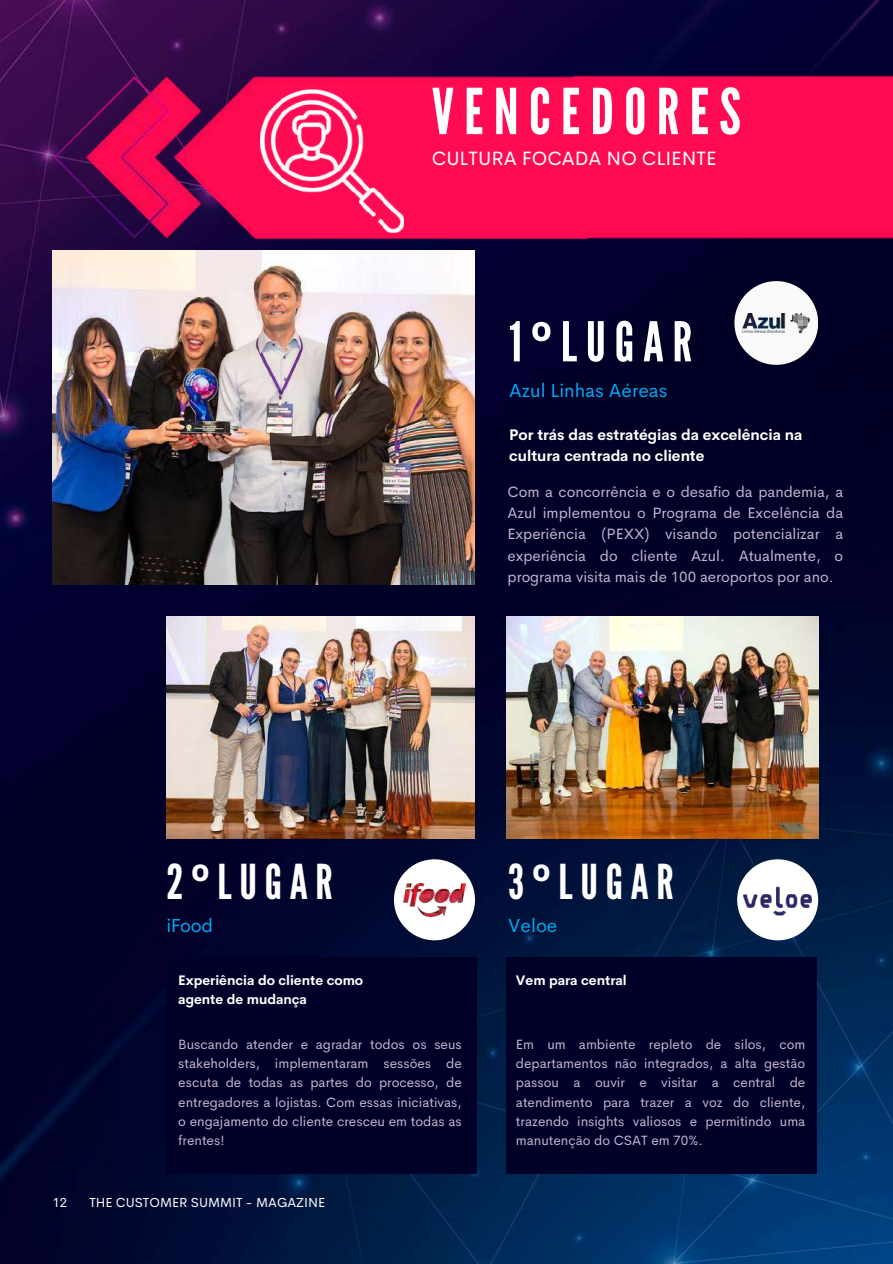
<style>
.page{position:relative;width:893px;height:1264px;background:#fff}
.page>*{position:absolute;margin:0;border:0;box-sizing:border-box;transform-origin:0 0}
.t1{font:63.15px "League Gothic";letter-spacing:.16em;color:#fff}
.t2{font:54.75px "League Gothic";letter-spacing:.16em;color:#fff}
.t3{font:48px "League Gothic";letter-spacing:.16em;color:#fff}
.t4{font:19.35px "Cerebri Sans";color:#fff}
.t5{font:18.9px "Cerebri Sans";color:#06a7f1}
.t6{font:15px/21.5px "Cerebri Sans";color:#c5b6ce;text-align:justify}
.t7{font:700 15px/21.5px "Cerebri Sans";color:#fff}
.t8{font:13.5px/19.2px "Cerebri Sans";color:#c5b6ce;text-align:justify}
.t9{font:700 13.5px/19.2px "Cerebri Sans";color:#fff}
.t10{font:13.2px "Cerebri Sans";color:#fff}
.s1{font-family:"Noto Sans";font-weight:700}
</style>
<div class="page">
<img style="left:0;top:0;width:892px;height:1263px">
<div style="left:506px;top:957px;width:311px;height:217px;background:#000028"></div>
<div style="left:166px;top:957px;width:311px;height:217px;background:#000028"></div>
<img style="left:53px;top:251px;width:421px;height:333px">
<img style="left:506px;top:616px;width:312px;height:222px">
<img style="left:166px;top:616px;width:308px;height:222px">
<img style="left:53px;top:75px;width:534px;height:165px">
<div style="left:575px;top:76px;width:317px;height:164px;background:#ff0b53"></div>
<div style="left:734px;top:281px;width:84px;height:84px;background:#f9f9f9;border-radius:50%"></div>
<div style="left:394px;top:859px;width:81px;height:81px;background:#fff;border-radius:50%"></div>
<div style="left:737px;top:859px;width:81px;height:81px;background:#fff;border-radius:50%"></div>
<img style="left:742px;top:313px;width:68px;height:21px">
<img style="left:403px;top:883px;width:62px;height:33px">
<img style="left:743px;top:886px;width:68px;height:29px">
<img style="left:260px;top:89px;width:143px;height:143px">
<h1 class="t1" style="left:432px;top:75px;width:310px">VENCEDORES</h1>
<h3 class="t4" style="left:432px;top:145px;width:286px">CULTURA FOCADA NO CLIENTE</h3>
<h2 class="t2" style="left:509px;top:310px;width:184px">1<span class="s1">º</span>LUGAR</h2>
<h3 class="t5" style="left:509px;top:378px;width:160px">Azul Linhas Aéreas</h3>
<p class="t7" style="left:509px;top:424px;width:295px">Por trás das estratégias da excelência na cultura centrada no cliente</p>
<h3 class="t3" style="left:166px;top:853px;width:168px">2<span class="s1">º</span>LUGAR</h3>
<h3 class="t5" style="left:166px;top:913px;width:48px">iFood</h3>
<p class="t6" style="left:507px;top:480px;width:337px">Com a concorrência e o desafio da pandemia, a Azul implementou o Programa de Excelência da Experiência (PEXX) visando potencializar a experiência do cliente Azul. Atualmente, o programa visita mais de 100 aeroportos por ano.</p>
<h3 class="t3" style="left:508px;top:853px;width:167px">3<span class="s1">º</span>LUGAR</h3>
<h3 class="t5" style="left:508px;top:913px;width:51px">Veloe</h3>
<p class="t9" style="left:178px;top:970px;width:186px">Experiência do cliente como agente de mudança</p>
<p class="t9" style="left:516px;top:970px;width:112px">Vem para central</p>
<p class="t8" style="left:178px;top:1034px;width:285px">Buscando atender e agradar todos os seus stakeholders, implementaram sessões de escuta de todas as partes do processo, de entregadores a lojistas. Com essas iniciativas, o engajamento do cliente cresceu em todas as frentes!</p>
<p class="t10" style="left:53px;top:1193px;width:16px">12</p>
<p class="t10" style="left:89px;top:1194px;width:237px">THE CUSTOMER SUMMIT - MAGAZINE</p>
<p class="t8" style="left:516px;top:1034px;width:291px">Em um ambiente repleto de silos, com departamentos não integrados, a alta gestão passou a ouvir e visitar a central de atendimento para trazer a voz do cliente, trazendo insights valiosos e permitindo uma manutenção do CSAT em 70%.</p>
</div>
